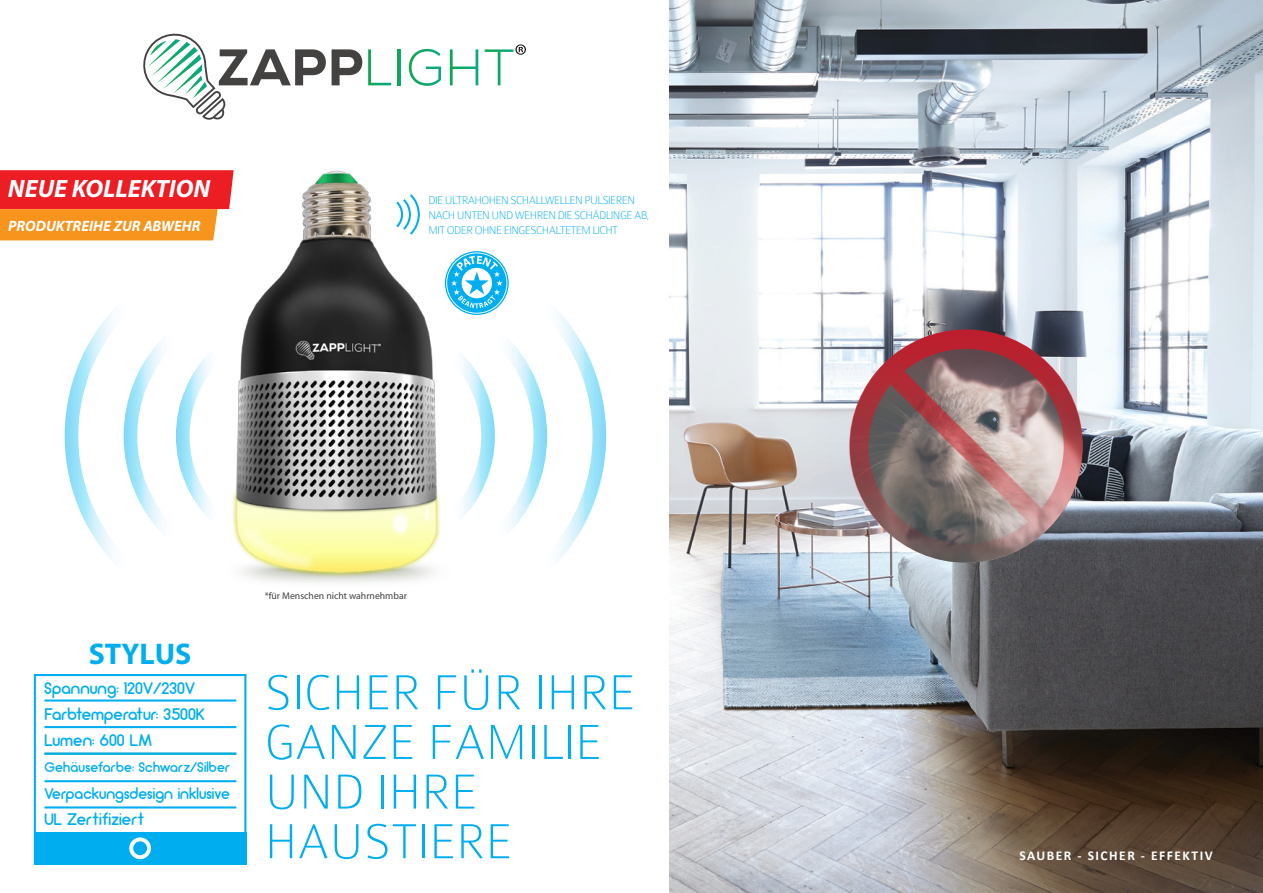
<style>
.page{position:relative;width:1263px;height:893px;background:#fff}
.page>*{position:absolute;margin:0;border:0;box-sizing:border-box;transform-origin:0 0}
.t1{font:100 52.5px/49.7px "Colaborate";color:#00aeef}
.t2{font:700 30px "Myriad";color:#00aeef}
.t3{font:italic 700 25.2px "Myriad Pro";color:#fff}
.t4{font:16.95px/26.2px "Arciform";letter-spacing:.005em;color:#00aeef}
.t5{font:16.95px "Arciform";letter-spacing:.04em;color:#00aeef}
.t6{font:15.75px "Arciform";letter-spacing:.005em;color:#00aeef}
.t7{font:italic 700 15px "Myriad Pro";color:#fff}
.t8{font:14.1px "Arciform";letter-spacing:.03em;color:#00aeef}
.t9{font:700 13.5px "Calibri";letter-spacing:.11em;color:#fff}
.t10{font:100 12px/15px "Colaborate";letter-spacing:-.05em;color:#00aeef}
.t11{font:9.75px "Myriad";color:#414042}
</style>
<div class="page">
<img style="left:669px;top:0;width:594px;height:893px">
<svg style="left:143px;top:33px;width:183px;height:79px"></svg>
<svg style="left:332px;top:49px;width:30px;height:36px"></svg>
<svg style="left:368px;top:49px;width:23px;height:36px"></svg>
<hr style="left:398px;top:49px;width:2px;height:36px;background:#0da75d">
<svg style="left:409px;top:49px;width:32px;height:37px"></svg>
<svg style="left:450px;top:49px;width:28px;height:36px"></svg>
<svg style="left:485px;top:44px;width:41px;height:41px"></svg>
<img style="left:0;top:112px;width:714px;height:510px">
<svg style="left:65px;top:302px;width:156px;height:268px"></svg>
<svg style="left:396px;top:194px;width:24px;height:41px"></svg>
<svg style="left:34px;top:674px;width:212px;height:191px"></svg>
<img style="left:849px;top:329px;width:234px;height:234px">
<svg style="left:0;top:170px;width:234px;height:70px;background:#f1572a"></svg>
<svg style="left:445px;top:251px;width:161px;height:319px"></svg>
<h3 class="t3" style="left:8px;top:172px;width:204px">NEUE KOLLEKTION</h3>
<p class="t7" style="left:8px;top:216px;width:194px">PRODUKTREIHE ZUR ABWEHR</p>
<p class="t10" style="left:428px;top:193px;width:223px">DIE ULTRAHOHEN SCHALLWELLEN PULSIEREN<br>NACH UNTEN UND WEHREN DIE SCHÄDLINGE AB,<br>MIT ODER OHNE EINGESCHALTETEM LICHT</p>
<h2 class="t2" style="left:89px;top:638px;width:104px">STYLUS</h2>
<h3 class="t4" style="left:44px;top:674px;width:161px">Spannung: 120V/230V<br>Farbtemperatur: 3500K<br>Lumen: 600 LM</h3>
<p class="t8" style="left:44px;top:759px;width:186px">Gehäusefarbe: Schwarz/Silber</p>
<h3 class="t6" style="left:44px;top:783px;width:187px">Verpackungsdesign inklusive</h3>
<h3 class="t5" style="left:44px;top:808px;width:101px">UL Zertifiziert</h3>
<p class="t11" style="left:265px;top:590px;width:144px">*für Menschen nicht wahrnehmbar</p>
<h1 class="t1" style="left:265px;top:668px;width:372px">SICHER FÜR IHRE<br>GANZE FAMILIE<br>UND IHRE<br>HAUSTIERE</h1>
<p class="t9" style="left:1019px;top:846px;width:195px">SAUBER - SICHER - EFFEKTIV</p>
</div>
